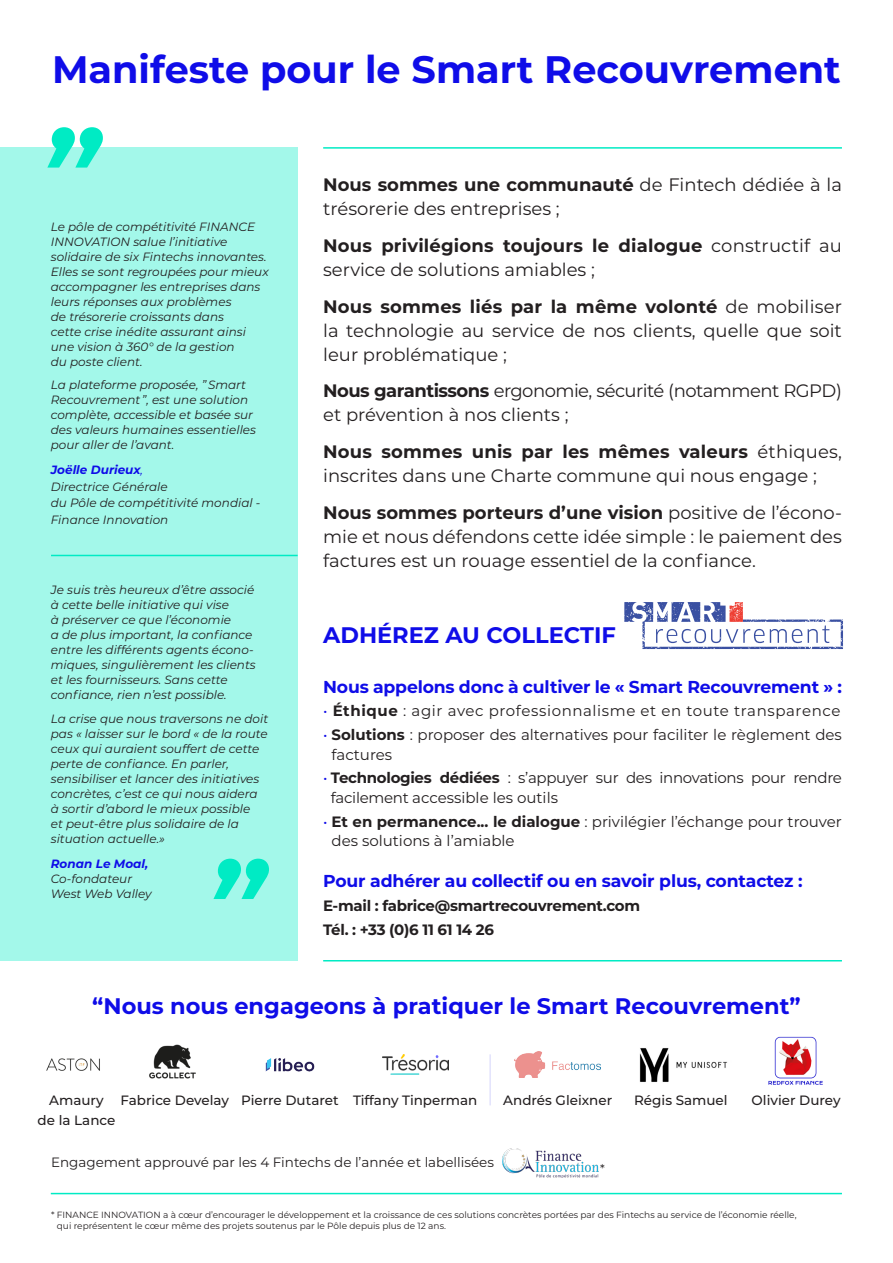
<style>
.page{position:relative;width:893px;height:1263px;background:#fff}
.page>*{position:absolute;margin:0;border:0;box-sizing:border-box;transform-origin:0 0}
.t1{font:italic 700 118.65px "Montserrat";color:#00ebc4}
.t2{font:700 38.25px "Montserrat";color:#0f0ce8}
.t3{font:700 22.5px "Montserrat";color:#0f0ce8}
.t4{font:18px/24px "Montserrat";color:#231f20}
.t5{font:18px/24px "Montserrat";letter-spacing:-.03em;color:#231f20}
.t6{font:700 17.25px "Montserrat";letter-spacing:-.01em;color:#0f0ce8}
.t7{font:15px/19.5px "Montserrat";color:#231f20}
.t8{font:15px/19.5px "Montserrat";letter-spacing:-.02em;color:#231f20}
.t9{font:700 15px "Montserrat";letter-spacing:-.02em;color:#231f20}
.t10{font:15px "Montserrat";letter-spacing:.04em;color:#231f20}
.t11{font:500 13.5px "Montserrat";color:#231f20}
.t12{font:13.5px "Montserrat";color:#231f20}
.t13{font:12.15px "Montserrat";color:#231f20}
.t14{font:italic 12px/15px "Montserrat";color:#231f20}
.t15{font:9px/10.5px "Montserrat";color:#231f20}
.s1{font-weight:700}
.s2{font-weight:700;color:#0f0ce8}
.s3{color:#0f0ce8}
</style>
<div class="page">
<div style="left:0;top:147px;width:298px;height:814px;background:#a3f8ea"></div>
<hr style="left:323px;top:147px;width:519px;height:2px;background:#00ebc4">
<hr style="left:51px;top:555px;width:247px;height:1px;background:#00ebc4">
<hr style="left:323px;top:960px;width:519px;height:1px;background:#00ebc4">
<hr style="left:51px;top:1193px;width:791px;height:1px;background:#00ebc4">
<img style="left:515px;top:1052px;width:86px;height:25px">
<img style="left:149px;top:1044px;width:47px;height:35px">
<img style="left:265px;top:1058px;width:50px;height:14px">
<img style="left:382px;top:1054px;width:66px;height:21px">
<img style="left:46px;top:1058px;width:54px;height:13px">
<hr style="left:489px;top:1054px;width:2px;height:51px;background:#e2e2fc">
<img style="left:503px;top:1149px;width:95px;height:28px">
<svg style="left:624px;top:602px;width:219px;height:47px"></svg>
<img style="left:768px;top:1036px;width:55px;height:49px">
<img style="left:639px;top:1048px;width:89px;height:34px">
<p class="t2" style="left:52px;top:42px;width:790px">Manifeste pour le Smart Recouvrement</p>
<p class="t1" style="left:39px;top:89px;width:61px">”</p>
<p class="t4" style="left:323px;top:172px;width:520px"><span class="s1">Nous sommes une communauté</span> de Fintech dédiée à la trésorerie des entreprises ;</p>
<p class="t4" style="left:323px;top:233px;width:520px"><span class="s1">Nous privilégions toujours le dialogue</span> constructif au service de solutions amiables ;</p>
<p class="t4" style="left:323px;top:294px;width:520px;text-align:justify"><span class="s1">Nous sommes liés par la même volonté</span> de mobiliser la technologie au service de nos clients, quelle que soit leur problématique ;</p>
<p class="t5" style="left:323px;top:378px;width:520px"><span class="s1">Nous garantissons</span> ergonomie, sécurité (notamment RGPD) et prévention à nos clients ;</p>
<p class="t4" style="left:323px;top:439px;width:520px"><span class="s1">Nous sommes unis par les mêmes valeurs</span> éthiques, inscrites dans une Charte commune qui nous engage ;</p>
<p class="t4" style="left:323px;top:500px;width:520px;text-align:justify"><span class="s1">Nous sommes porteurs d’une vision</span> positive de l’écono&shy;mie et nous défendons cette idée simple : le paiement des factures est un rouage essentiel de la confiance.</p>
<p class="t14" style="left:51px;top:218px;width:219px">Le pôle de compétitivité FINANCE<br>INNOVATION salue l’initiative solidaire de six Fintechs innovantes.<br>Elles se sont regroupées pour mieux accompagner les entreprises dans leurs réponses aux problèmes<br>de trésorerie croissants dans<br>cette crise inédite assurant ainsi une vision à 360° de la gestion<br>du poste client.</p>
<p class="t14" style="left:51px;top:377px;width:207px">La plateforme proposée, ” Smart<br>Recouvrement ”, est une solution complète, accessible et basée sur des valeurs humaines essentielles pour aller de l’avant.</p>
<p class="t14" style="left:51px;top:461px;width:211px;line-height:16.5px"><span class="s2">Joëlle Durieux</span><span class="s3">,<br></span>Directrice Générale<br>du Pôle de compétitivité mondial -<br>Finance Innovation</p>
<p class="t14" style="left:51px;top:582px;width:206px">Je suis très heureux d’être associé à cette belle initiative qui vise<br>à préserver ce que l’économie<br>a de plus important, la confiance entre les différents agents écono&shy;miques, singulièrement les clients et les fournisseurs. Sans cette confiance, rien n’est possible.</p>
<p class="t14" style="left:51px;top:710px;width:219px">La crise que nous traversons ne doit pas « laisser sur le bord « de la route ceux qui auraient souffert de cette perte de confiance. En parler, sensibiliser et lancer des initiatives concrètes, c’est ce qui nous aidera à sortir d’abord le mieux possible<br>et peut-être plus solidaire de la situation actuelle.»</p>
<p class="t14" style="left:51px;top:855px;width:102px"><span class="s2">Ronan Le Moal,<br></span>Co-fondateur<br>West Web Valley</p>
<p class="t1" style="left:205px;top:820px;width:61px">”</p>
<p class="t3" style="left:323px;top:618px;width:294px">ADHÉREZ AU COLLECTIF</p>
<p class="t6" style="left:323px;top:674px;width:520px">Nous appelons donc à cultiver le « Smart Recouvrement » :</p>
<p class="t10" style="left:323px;top:701px;width:519px"><span class="s3">•</span> <span class="s1">Éthique</span> : agir avec professionnalisme et en toute transparence</p>
<p class="t7" style="left:332px;top:725px;width:512px;text-indent:-8px"><span class="s3">•</span> <span class="s1">Solutions</span> : proposer des alternatives pour faciliter le règlement des factures</p>
<p class="t8" style="left:331px;top:768px;width:512px;text-indent:-8px"><span class="s3">•</span> <span class="s1">Technologies dédiées</span> : s’appuyer sur des innovations pour rendre facilement accessible les outils</p>
<p class="t7" style="left:332px;top:811px;width:512px;text-indent:-8px"><span class="s3">•</span> <span class="s1">Et en permanence... le dialogue</span> : privilégier l’échange pour trouver des solutions à l’amiable</p>
<p class="t6" style="left:323px;top:869px;width:481px">Pour adhérer au collectif ou en savoir plus, contactez :</p>
<p class="t9" style="left:323px;top:895px;width:318px">E-mail : fabrice@smartrecouvrement.com</p>
<p class="t9" style="left:323px;top:919px;width:172px">Tél. : +33 (0)6 11 61 14 26</p>
<p class="t3" style="left:92px;top:990px;width:710px">“Nous nous engageons à pratiquer le Smart Recouvrement”</p>
<p class="t11" style="left:49px;top:1091px;width:56px">Amaury</p>
<p class="t11" style="left:121px;top:1091px;width:110px">Fabrice Develay</p>
<p class="t11" style="left:241px;top:1091px;width:99px">Pierre Dutaret</p>
<p class="t11" style="left:353px;top:1091px;width:126px">Tiffany Tinperman</p>
<p class="t11" style="left:503px;top:1091px;width:111px">Andrés Gleixner</p>
<p class="t11" style="left:634px;top:1091px;width:95px">Régis Samuel</p>
<p class="t11" style="left:38px;top:1111px;width:79px">de la Lance</p>
<p class="t12" style="left:51px;top:1153px;width:444px">Engagement approuvé par les 4 Fintechs de l’année et labellisées</p>
<p class="t13" style="left:600px;top:1161px;width:6px">*</p>
<p class="t11" style="left:752px;top:1091px;width:90px">Olivier Durey</p>
<p class="t15" style="left:57px;top:1210px;width:741px;text-indent:-6px">* FINANCE INNOVATION a à cœur d’encourager le développement et la croissance de ces solutions concrètes portées par des Fintechs au service de l’économie réelle, qui représentent le cœur même des projets soutenus par le Pôle depuis plus de 12 ans.</p>
</div>
